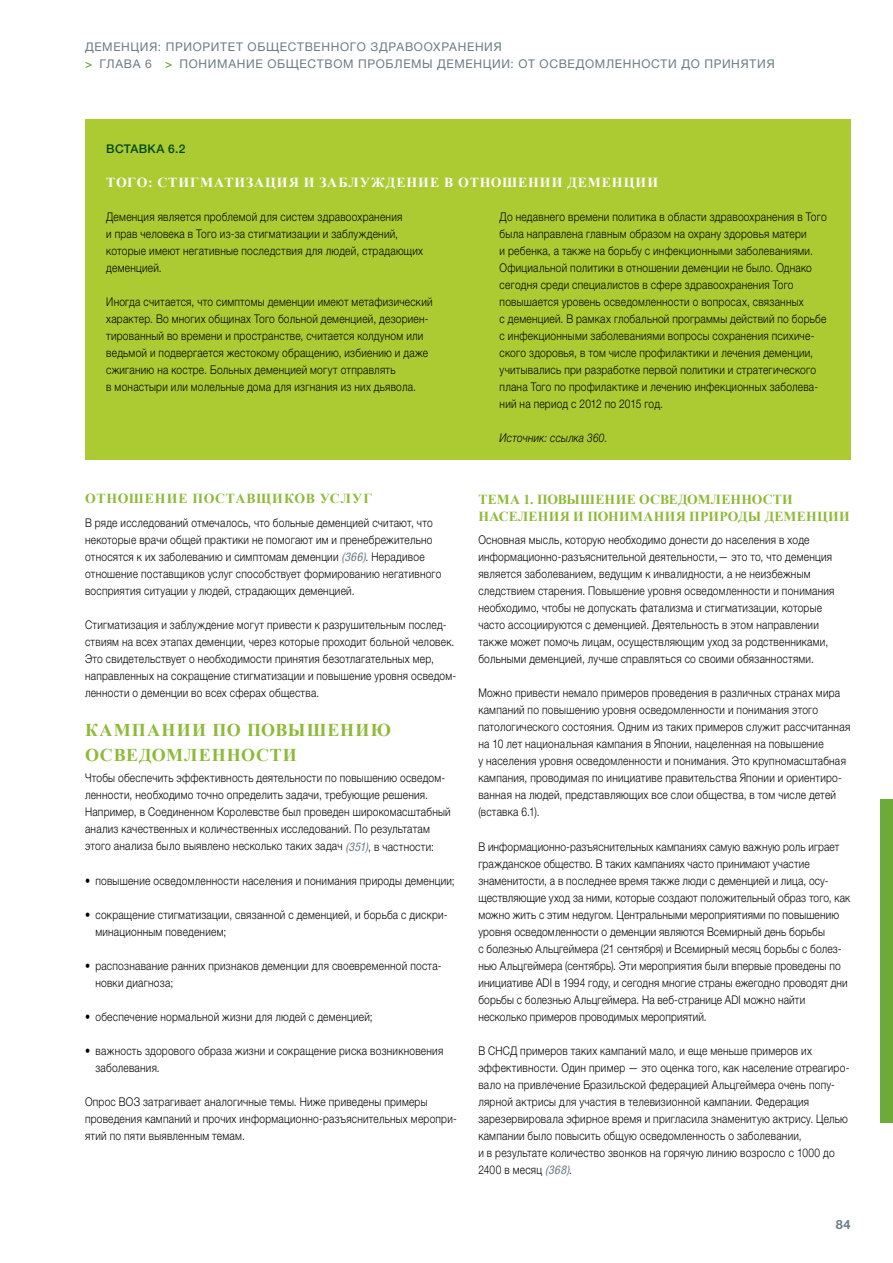
<style>
.page{position:relative;width:893px;height:1263px;background:#fff}
.page>*{position:absolute;margin:0;border:0;box-sizing:border-box;transform-origin:0 0}
.t1{font:700 18px/25.2px "Times New Roman";letter-spacing:.05em;color:#8dba37}
.t2{font:700 13.8px/17px "Times New Roman";letter-spacing:.03em;color:#8dba37}
.t3{font:700 13.8px "Times New Roman";letter-spacing:.075em;color:#fff}
.t4{font:700 13.8px "Times New Roman";letter-spacing:.055em;color:#8dba37}
.t5{font:700 12.75px "Helvetica Neue LTW1 G";color:#6b7b84}
.t6{font:300 12px/17px "Helvetica Neue LTW1 G";letter-spacing:.025em;color:#000;scale:.85 1}
.t7{font:12px/17px "Helvetica Neue LTW1 G";letter-spacing:.055em;color:#6b7b84}
.t8{font:italic 300 12px "Helvetica Neue LTW1 G";letter-spacing:.02em;color:#000;scale:.85 1}
.t9{font:500 12px "Helvetica Neue LTW1 G";color:#004713}
.s1{font-weight:500;color:#6eaa39}
.s2{font-weight:400;font-style:italic;font-stretch:condensed;color:#6b7b84}
</style>
<div class="page">
<div style="left:880px;top:799px;width:13px;height:324px;background:#6eaa39"></div>
<div style="left:85px;top:119px;width:765px;height:340px;background:#accb33"></div>
<p class="t7" style="left:85px;top:38px;width:418px">ДЕМЕНЦИЯ: ПРИОРИТЕТ ОБЩЕСТВЕННОГО ЗДРАВООХРАНЕНИЯ <span class="s1">&gt;</span> Глава</p>
<p class="t7" style="left:145px;top:55px;width:46px">6 <span class="s1">&gt;</span>Понимание</p>
<p class="t7" style="left:267px;top:55px;width:11px">обществом</p>
<p class="t7" style="left:358px;top:55px;width:10px">проб</p>
<p class="t7" style="left:395px;top:55px;width:53px">лемы деменции</p>
<p class="t7" style="left:511px;top:55px;width:40px">: от осведом</p>
<p class="t7" style="left:606px;top:55px;width:19px">ленности</p>
<p class="t7" style="left:681px;top:55px;width:33px">до принятия</p>
<p class="t9" style="left:106px;top:142px;width:13px">ВСТА</p>
<p class="t9" style="left:139px;top:142px;width:14px">ВКА</p>
<p class="t9" style="left:168px;top:142px;width:19px">6.2</p>
<p class="t3" style="left:106px;top:173px;width:553px">Того: стигматизация и заблуждение в отношении деменции</p>
<p class="t6" style="left:106px;top:208px;width:374px">Деменция является проблемой для систем здравоохранения<br>и прав человека в Того из-за стигматизации и заблуждений, которые имеют негативные последствия для людей, страдающих деменцией.</p>
<p class="t6" style="left:106px;top:293px;width:385px">Иногда считается, что симптомы деменции имеют метафизический характер. Во многих общинах Того больной деменцией, дезориен&shy;тированный во времени и пространстве, считается колдуном или ведьмой и подвергается жестокому обращению, избиению и даже сжиганию на костре. Больных деменцией могут отправлять<br>в монастыри или молельные дома для изгнания из них дьявола.</p>
<p class="t4" style="left:85px;top:489px;width:289px">Отношение поставщиков услуг</p>
<p class="t6" style="left:85px;top:514px;width:421px">В ряде исследований отмечалось, что больные деменцией считают, что некоторые врачи общей практики не помогают им и пренебрежительно относятся к их заболеванию и симптомам деменции <span class="s2">(366)</span>. Нерадивое отношение поставщиков услуг способствует формированию негативного восприятия ситуации у людей, страдающих деменцией.</p>
<p class="t6" style="left:85px;top:616px;width:438px">Стигматизация и заблуждение могут привести к разрушительным послед&shy;ствиям на всех этапах деменции, через которые проходит больной человек.<br>Это свидетельствует о необходимости принятия безотлагательных мер, направленных на сокращение стигматизации и повышение уровня осведом&shy;ленности о деменции во всех сферах общества.</p>
<h1 class="t1" style="left:85px;top:717px;width:307px">Кампании по повышению осведомленности</h1>
<p class="t6" style="left:85px;top:770px;width:432px">Чтобы обеспечить эффективность деятельности по повышению осведом&shy;ленности, необходимо точно определить задачи, требующие решения.<br>Например, в Соединенном Королевстве был проведен широкомасштабный анализ качественных и количественных исследований. По результатам этого анализа было выявлено несколько таких задач <span class="s2">(351)</span>, в частности:</p>
<p class="t6" style="left:85px;top:872px;width:436px">• повышение осведомленности населения и понимания природы деменции;</p>
<p class="t6" style="left:95px;top:906px;width:416px;text-indent:-10px">• сокращение стигматизации, связанной с деменцией, и борьба с дискри&shy;минационным поведением;</p>
<p class="t6" style="left:95px;top:957px;width:409px;text-indent:-10px">• распознавание ранних признаков деменции для своевременной поста&shy;новки диагноза;</p>
<p class="t6" style="left:85px;top:1008px;width:340px">• обеспечение нормальной жизни для людей с деменцией;</p>
<p class="t6" style="left:95px;top:1042px;width:411px;text-indent:-10px">• важность здорового образа жизни и сокращение риска возникновения заболевания.</p>
<p class="t6" style="left:85px;top:1093px;width:439px">Опрос ВОЗ затрагивает аналогичные темы. Ниже приведены примеры проведения кампаний и прочих информационно-разъяснительных меропри&shy;ятий по пяти выявленным темам.</p>
<p class="t6" style="left:500px;top:208px;width:386px">До недавнего времени политика в области здравоохранения в Того была направлена главным образом на охрану здоровья матери<br>и ребенка, а также на борьбу с инфекционными заболеваниями.<br>Официальной политики в отношении деменции не было. Однако сегодня среди специалистов в сфере здравоохранения Того повышается уровень осведомленности о вопросах, связанных<br>с деменцией. В рамках глобальной программы действий по борьбе с инфекционными заболеваниями вопросы сохранения психиче&shy;ского здоровья, в том числе профилактики и лечения деменции, учитывались при разработке первой политики и стратегического плана Того по профилактике и лечению инфекционных заболева&shy;ний на период с 2012 по 2015 год.</p>
<p class="t8" style="left:500px;top:431px;width:128px">Источник: ссылка 360.</p>
<p class="t2" style="left:478px;top:490px;width:373px">Тема 1. Повышение осведомленности населения и понимания природы деменции</p>
<p class="t6" style="left:478px;top:531px;width:420px">Основная мысль, которую необходимо донести до населения в ходе информационно-разъяснительной деятельности,— это то, что деменция является заболеванием, ведущим к инвалидности, а не неизбежным следствием старения. Повышение уровня осведомленности и понимания необходимо, чтобы не допускать фатализма и стигматизации, которые часто ассоциируются с деменцией. Деятельность в этом направлении также может помочь лицам, осуществляющим уход за родственниками, больными деменцией, лучше справляться со своими обязанностями.</p>
<p class="t6" style="left:478px;top:685px;width:439px">Можно привести немало примеров проведения в различных странах мира кампаний по повышению уровня осведомленности и понимания этого патологического состояния. Одним из таких примеров служит рассчитанная на 10 лет национальная кампания в Японии, нацеленная на повышение<br>у населения уровня осведомленности и понимания. Это крупномасштабная кампания, проводимая по инициативе правительства Японии и ориентиро&shy;ванная на людей, представляющих все слои общества, в том числе детей (вставка 6.1).</p>
<p class="t6" style="left:478px;top:838px;width:439px">В информационно-разъяснительных кампаниях самую важную роль играет гражданское общество. В таких кампаниях часто принимают участие знаменитости, а в последнее время также люди с деменцией и лица, осу&shy;ществляющие уход за ними, которые создают положительный образ того, как можно жить с этим недугом. Центральными мероприятиями по повышению уровня осведомленности о деменции являются Всемирный день борьбы<br>с болезнью Альцгеймера (21 сентября) и Всемирный месяц борьбы с болез&shy;нью Альцгеймера (сентябрь). Эти мероприятия были впервые проведены по инициативе ADI в 1994 году, и сегодня многие страны ежегодно проводят дни борьбы с болезнью Альцгеймера. На веб-странице ADI можно найти несколько примеров проводимых мероприятий.</p>
<p class="t6" style="left:478px;top:1042px;width:438px">В СНСД примеров таких кампаний мало, и еще меньше примеров их эффективности. Один пример — это оценка того, как население отреагиро&shy;вало на привлечение Бразильской федерацией Альцгеймера очень попу&shy;лярной актрисы для участия в телевизионной кампании. Федерация зарезервировала эфирное время и пригласила знаменитую актрису. Целью кампании было повысить общую осведомленность о заболевании,<br>и в результате количество звонков на горячую линию возросло с 1000 до 2400 в месяц <span class="s2">(368)</span>.</p>
<p class="t5" style="left:836px;top:1216px;width:16px">84</p>
</div>
